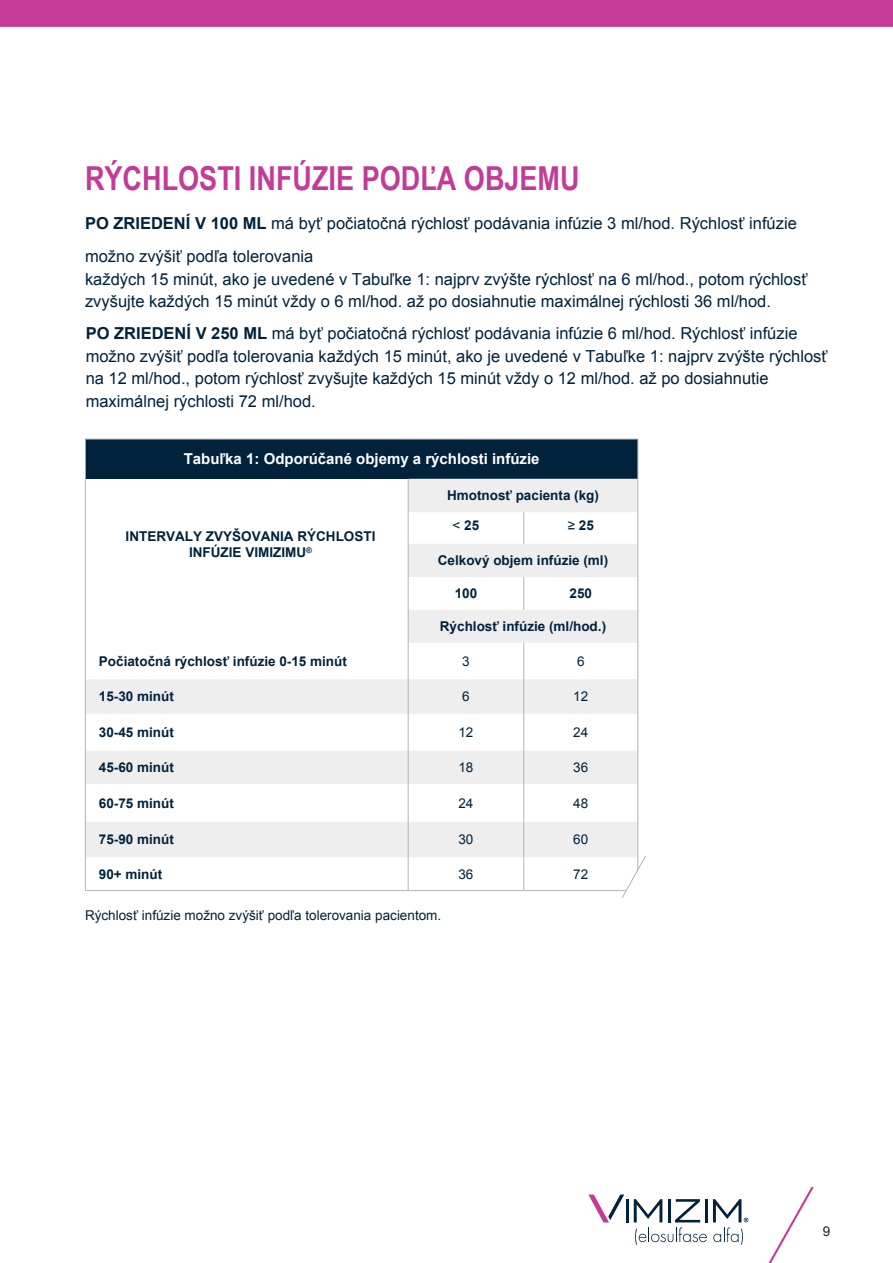
<style>
.page{position:relative;width:893px;height:1263px;background:#fff}
.page>*{position:absolute;margin:0;border:0;box-sizing:border-box;transform-origin:0 0}
.t1{font:700 33px "Arial Narrow";color:#c33b96}
.t2{font:16.5px/22.5px "Arial";color:#00223b}
.t3{font:700 15px "Arial";color:#fff}
.t4{font:700 13.5px/16.2px "Arial";color:#00223b;text-align:center}
.t5{font:13.5px "Arial";color:#00223b}
.t6{font:13.5px "Arial";color:#231f20}
.s1{font-weight:700}
.s2{font-weight:400}
</style>
<div class="page">
<svg style="left:768px;top:1186px;width:46px;height:77px"></svg>
<hr style="left:626px;top:1199px;width:2px;height:23px;background:#00223b">
<hr style="left:705px;top:1199px;width:3px;height:23px;background:#00223b">
<svg style="left:634px;top:1199px;width:73px;height:46px"></svg>
<svg style="left:588px;top:1194px;width:36px;height:28px"></svg>
<svg style="left:713px;top:1199px;width:35px;height:46px"></svg>
<div style="left:0;top:0;width:893px;height:40px;background:#c33b96"></div>
<div style="left:0;top:27px;width:893px;height:27px;background:#fff"></div>
<div style="left:85px;top:439px;width:553px;height:40px;background:#00223b"></div>
<svg style="left:86px;top:479px;width:551px;height:378px"></svg>
<hr style="left:637px;top:439px;width:1px;height:40px;background:#b2b3b7">
<hr style="left:637px;top:479px;width:1px;height:33px;background:#b2b3b7">
<hr style="left:637px;top:544px;width:1px;height:33px;background:#b2b3b7">
<hr style="left:637px;top:610px;width:1px;height:33px;background:#b2b3b7">
<hr style="left:408px;top:643px;width:1px;height:36px;background:#b2b3b7">
<hr style="left:523px;top:643px;width:1px;height:36px;background:#b2b3b7">
<hr style="left:408px;top:714px;width:1px;height:36px;background:#b2b3b7">
<hr style="left:523px;top:714px;width:1px;height:36px;background:#b2b3b7">
<hr style="left:408px;top:784px;width:1px;height:38px;background:#b2b3b7">
<hr style="left:523px;top:784px;width:1px;height:38px;background:#b2b3b7">
<hr style="left:408px;top:857px;width:1px;height:33px;background:#b2b3b7">
<hr style="left:523px;top:857px;width:1px;height:33px;background:#b2b3b7">
<hr style="left:408px;top:512px;width:1px;height:32px;background:#b2b3b7">
<hr style="left:523px;top:512px;width:1px;height:32px;background:#b2b3b7">
<hr style="left:408px;top:577px;width:1px;height:33px;background:#b2b3b7">
<hr style="left:523px;top:577px;width:1px;height:33px;background:#b2b3b7">
<hr style="left:408px;top:679px;width:1px;height:35px;background:#b2b3b7">
<hr style="left:523px;top:679px;width:1px;height:35px;background:#b2b3b7">
<hr style="left:408px;top:750px;width:1px;height:34px;background:#b2b3b7">
<hr style="left:523px;top:750px;width:1px;height:34px;background:#b2b3b7">
<hr style="left:408px;top:822px;width:1px;height:35px;background:#b2b3b7">
<hr style="left:523px;top:822px;width:1px;height:35px;background:#b2b3b7">
<hr style="left:408px;top:544px;width:1px;height:33px;background:#b2b3b7">
<hr style="left:408px;top:610px;width:1px;height:33px;background:#b2b3b7">
<hr style="left:408px;top:479px;width:1px;height:33px;background:#b2b3b7">
<hr style="left:85px;top:439px;width:323px;height:1px;background:#b2b3b7">
<hr style="left:85px;top:439px;width:1px;height:40px;background:#b2b3b7">
<hr style="left:408px;top:439px;width:116px;height:1px;background:#b2b3b7">
<hr style="left:524px;top:439px;width:114px;height:1px;background:#b2b3b7">
<hr style="left:85px;top:479px;width:1px;height:33px;background:#b2b3b7">
<hr style="left:85px;top:512px;width:1px;height:32px;background:#b2b3b7">
<hr style="left:85px;top:544px;width:1px;height:33px;background:#b2b3b7">
<hr style="left:85px;top:577px;width:1px;height:33px;background:#b2b3b7">
<hr style="left:637px;top:512px;width:1px;height:32px;background:#b2b3b7">
<hr style="left:637px;top:577px;width:1px;height:33px;background:#b2b3b7">
<hr style="left:85px;top:610px;width:1px;height:33px;background:#b2b3b7">
<hr style="left:85px;top:679px;width:1px;height:35px;background:#b2b3b7">
<hr style="left:637px;top:679px;width:1px;height:35px;background:#b2b3b7">
<hr style="left:85px;top:750px;width:1px;height:34px;background:#b2b3b7">
<hr style="left:637px;top:750px;width:1px;height:34px;background:#b2b3b7">
<hr style="left:85px;top:822px;width:1px;height:35px;background:#b2b3b7">
<hr style="left:637px;top:822px;width:1px;height:35px;background:#b2b3b7">
<hr style="left:85px;top:643px;width:1px;height:36px;background:#b2b3b7">
<hr style="left:637px;top:643px;width:1px;height:36px;background:#b2b3b7">
<hr style="left:85px;top:714px;width:1px;height:36px;background:#b2b3b7">
<hr style="left:637px;top:714px;width:1px;height:36px;background:#b2b3b7">
<hr style="left:85px;top:784px;width:1px;height:38px;background:#b2b3b7">
<hr style="left:637px;top:784px;width:1px;height:38px;background:#b2b3b7">
<hr style="left:85px;top:857px;width:1px;height:33px;background:#b2b3b7">
<hr style="left:85px;top:890px;width:323px;height:1px;background:#b2b3b7">
<hr style="left:408px;top:890px;width:116px;height:1px;background:#b2b3b7">
<hr style="left:524px;top:890px;width:114px;height:1px;background:#b2b3b7">
<svg style="left:620px;top:853px;width:26px;height:45px"></svg>
<h1 class="t1" style="left:85px;top:153px;width:496px">RÝCHLOSTI INFÚZIE PODĽA OBJEMU</h1>
<p class="t2" style="left:85px;top:207px;width:713px;line-height:33px"><span class="s1">PO ZRIEDENÍ V 100 ML</span> má byť počiatočná rýchlosť podávania infúzie 3 ml/hod. Rýchlosť infúzie možno zvýšiť podľa tolerovania</p>
<p class="t2" style="left:85px;top:268px;width:724px">každých 15 minút, ako je uvedené v Tabuľke 1: najprv zvýšte rýchlosť na 6 ml/hod., potom rýchlosť zvyšujte každých 15 minút vždy o 6 ml/hod. až po dosiahnutie maximálnej rýchlosti 36 ml/hod.</p>
<p class="t2" style="left:86px;top:322px;width:743px"><span class="s1">PO ZRIEDENÍ V 250 ML</span> má byť počiatočná rýchlosť podávania infúzie 6 ml/hod. Rýchlosť infúzie možno zvýšiť podľa tolerovania každých 15 minút, ako je uvedené v Tabuľke 1: najprv zvýšte rýchlosť na 12 ml/hod., potom rýchlosť zvyšujte každých 15 minút vždy o 12 ml/hod. až po dosiahnutie maximálnej rýchlosti 72 ml/hod.</p>
<p class="t3" style="left:184px;top:449px;width:357px">Tabuľka 1: Odporúčané objemy a rýchlosti infúzie</p>
<p class="t4" style="left:126px;top:529px;width:251px">INTERVALY ZVYŠOVANIA RÝCHLOSTI<br>INFÚZIE VIMIZIMU<sup>®</sup></p>
<p class="t4" style="left:447px;top:488px;width:153px">Hmotnosť pacienta (kg)</p>
<p class="t4" style="left:453px;top:518px;width:28px"><span class="s2">&lt;</span> 25</p>
<p class="t4" style="left:568px;top:518px;width:28px"><span class="s2">≥</span> 25</p>
<p class="t4" style="left:438px;top:553px;width:172px">Celkový objem infúzie (ml)</p>
<p class="t4" style="left:455px;top:586px;width:24px">100</p>
<p class="t4" style="left:569px;top:586px;width:24px">250</p>
<p class="t4" style="left:440px;top:619px;width:168px">Rýchlosť infúzie (ml/hod.)</p>
<p class="t4" style="left:99px;top:653px;width:250px">Počiatočná rýchlosť infúzie 0‑15 minút</p>
<p class="t5" style="left:462px;top:652px;width:9px">3</p>
<p class="t5" style="left:577px;top:652px;width:9px">6</p>
<p class="t4" style="left:99px;top:689px;width:77px">15‑30 minút</p>
<p class="t5" style="left:462px;top:688px;width:9px">6</p>
<p class="t5" style="left:573px;top:688px;width:17px">12</p>
<p class="t4" style="left:99px;top:724px;width:77px">30‑45 minút</p>
<p class="t5" style="left:458px;top:723px;width:17px">12</p>
<p class="t5" style="left:573px;top:723px;width:17px">24</p>
<p class="t4" style="left:99px;top:760px;width:77px">45‑60 minút</p>
<p class="t5" style="left:458px;top:758px;width:17px">18</p>
<p class="t5" style="left:573px;top:758px;width:17px">36</p>
<p class="t4" style="left:99px;top:795px;width:77px">60‑75 minút</p>
<p class="t5" style="left:458px;top:794px;width:17px">24</p>
<p class="t5" style="left:573px;top:794px;width:17px">48</p>
<p class="t4" style="left:99px;top:832px;width:77px">75‑90 minút</p>
<p class="t5" style="left:458px;top:831px;width:17px">30</p>
<p class="t5" style="left:573px;top:831px;width:17px">60</p>
<p class="t4" style="left:99px;top:866px;width:65px">90+ minút</p>
<p class="t5" style="left:458px;top:865px;width:17px">36</p>
<p class="t5" style="left:573px;top:865px;width:17px">72</p>
<p class="t5" style="left:85px;top:907px;width:358px">Rýchlosť infúzie možno zvýšiť podľa tolerovania pacientom.</p>
<p class="t6" style="left:823px;top:1222px;width:9px">9</p>
</div>
